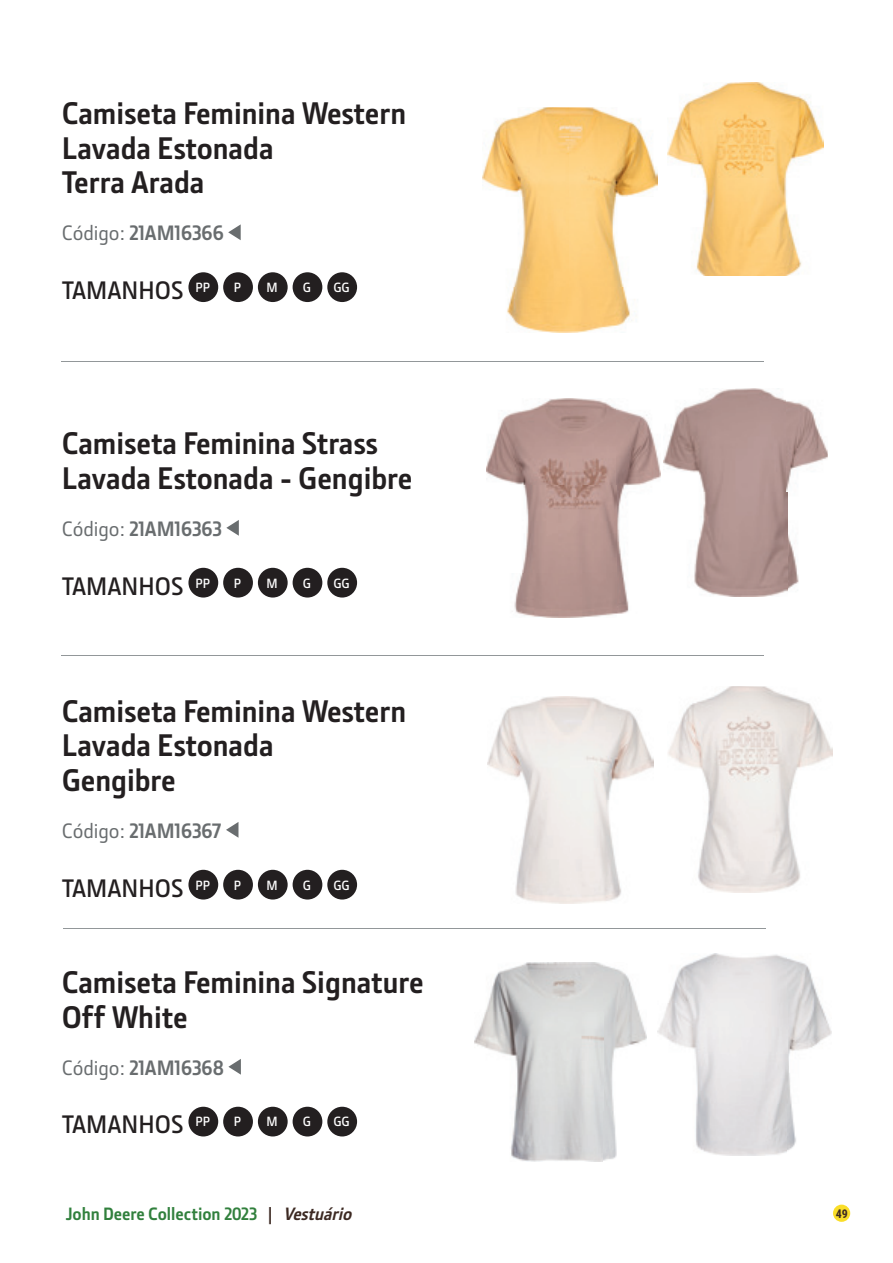
<style>
.page{position:relative;width:893px;height:1263px;background:#fff}
.page>*{position:absolute;margin:0;border:0;box-sizing:border-box;transform-origin:0 0}
.t1{font:700 31.5px/34.5px "JD Sans Pro";color:#231f20}
.t2{font:600 25.5px "JD Sans Pro";color:#231f20}
.t3{font:700 21px "JD Sans Pro";letter-spacing:-.01em;color:#696d6f}
.t4{font:700 18px "JD Sans Pro";color:#31803d}
.t5{font:600 13.5px "JD Sans Pro";color:#fff}
.t6{font:700 12px "Roboto Condensed";color:#3c2922}
.s1{font-weight:500}
.s2{color:#3c2922}
.s3{font-style:italic;color:#3c2922}
</style>
<div class="page">
<div style="left:833px;top:1204px;width:17px;height:18px;background:#fade29;border-radius:50%"></div>
<hr style="left:63px;top:928px;width:702px;height:1px;background:#929799">
<hr style="left:62px;top:361px;width:702px;height:1px;background:#929799">
<hr style="left:62px;top:655px;width:702px;height:1px;background:#929799">
<svg style="left:226px;top:520px;width:13px;height:16px"></svg>
<div style="left:188px;top:568px;width:30px;height:29px;background:#231f20;border-radius:50%"></div>
<div style="left:223px;top:568px;width:30px;height:29px;background:#231f20;border-radius:50%"></div>
<div style="left:258px;top:568px;width:30px;height:29px;background:#231f20;border-radius:50%"></div>
<div style="left:293px;top:568px;width:29px;height:29px;background:#231f20;border-radius:50%"></div>
<div style="left:327px;top:568px;width:30px;height:29px;background:#231f20;border-radius:50%"></div>
<img style="left:664px;top:388px;width:164px;height:208px">
<img style="left:487px;top:399px;width:173px;height:218px">
<svg style="left:228px;top:224px;width:13px;height:16px"></svg>
<div style="left:188px;top:272px;width:30px;height:30px;background:#231f20;border-radius:50%"></div>
<div style="left:223px;top:272px;width:30px;height:30px;background:#231f20;border-radius:50%"></div>
<div style="left:258px;top:272px;width:30px;height:30px;background:#231f20;border-radius:50%"></div>
<div style="left:293px;top:272px;width:29px;height:30px;background:#231f20;border-radius:50%"></div>
<div style="left:327px;top:272px;width:30px;height:30px;background:#231f20;border-radius:50%"></div>
<img style="left:668px;top:82px;width:156px;height:193px">
<img style="left:482px;top:107px;width:175px;height:226px">
<svg style="left:226px;top:822px;width:12px;height:16px"></svg>
<div style="left:188px;top:870px;width:30px;height:29px;background:#231f20;border-radius:50%"></div>
<div style="left:223px;top:870px;width:30px;height:29px;background:#231f20;border-radius:50%"></div>
<div style="left:258px;top:870px;width:30px;height:29px;background:#231f20;border-radius:50%"></div>
<div style="left:293px;top:870px;width:29px;height:29px;background:#231f20;border-radius:50%"></div>
<div style="left:327px;top:870px;width:30px;height:29px;background:#231f20;border-radius:50%"></div>
<img style="left:668px;top:686px;width:164px;height:206px">
<img style="left:488px;top:697px;width:166px;height:207px">
<svg style="left:228px;top:1059px;width:13px;height:16px"></svg>
<div style="left:188px;top:1107px;width:30px;height:29px;background:#231f20;border-radius:50%"></div>
<div style="left:223px;top:1107px;width:30px;height:29px;background:#231f20;border-radius:50%"></div>
<div style="left:258px;top:1107px;width:30px;height:29px;background:#231f20;border-radius:50%"></div>
<div style="left:293px;top:1107px;width:29px;height:29px;background:#231f20;border-radius:50%"></div>
<div style="left:327px;top:1107px;width:30px;height:29px;background:#231f20;border-radius:50%"></div>
<img style="left:658px;top:953px;width:173px;height:202px">
<img style="left:474px;top:963px;width:172px;height:198px">
<p class="t1" style="left:62px;top:96px;width:346px">Camiseta Feminina Western<br>Lavada Estonada<br>Terra Arada</p>
<p class="t3" style="left:62px;top:219px;width:164px"><span class="s1">Código:</span> 21AM16366</p>
<p class="t2" style="left:62px;top:274px;width:150px">TAMANHOS <sup>PP</sup></p>
<p class="t5" style="left:234px;top:279px;width:9px">P</p>
<p class="t5" style="left:267px;top:279px;width:13px">M</p>
<p class="t5" style="left:303px;top:279px;width:10px">G</p>
<p class="t5" style="left:333px;top:279px;width:18px">GG</p>
<p class="t1" style="left:62px;top:425px;width:352px">Camiseta Feminina Strass<br>Lavada Estonada - Gengibre</p>
<p class="t3" style="left:62px;top:515px;width:162px"><span class="s1">Código:</span> 21AM16363</p>
<p class="t2" style="left:62px;top:569px;width:150px">TAMANHOS <sup>PP</sup></p>
<p class="t5" style="left:234px;top:574px;width:9px">P</p>
<p class="t5" style="left:267px;top:574px;width:13px">M</p>
<p class="t5" style="left:303px;top:574px;width:10px">G</p>
<p class="t5" style="left:333px;top:574px;width:18px">GG</p>
<p class="t1" style="left:62px;top:693px;width:346px">Camiseta Feminina Western<br>Lavada Estonada<br>Gengibre</p>
<p class="t3" style="left:62px;top:817px;width:162px"><span class="s1">Código:</span> 21AM16367</p>
<p class="t2" style="left:62px;top:871px;width:150px">TAMANHOS <sup>PP</sup></p>
<p class="t5" style="left:234px;top:876px;width:9px">P</p>
<p class="t5" style="left:267px;top:876px;width:13px">M</p>
<p class="t5" style="left:303px;top:876px;width:10px">G</p>
<p class="t5" style="left:333px;top:876px;width:18px">GG</p>
<p class="t1" style="left:62px;top:964px;width:363px">Camiseta Feminina Signature<br>Off White</p>
<p class="t3" style="left:62px;top:1054px;width:164px"><span class="s1">Código:</span> 21AM16368</p>
<p class="t2" style="left:62px;top:1108px;width:150px">TAMANHOS <sup>PP</sup></p>
<p class="t5" style="left:234px;top:1113px;width:9px">P</p>
<p class="t5" style="left:267px;top:1113px;width:13px">M</p>
<p class="t5" style="left:303px;top:1113px;width:10px">G</p>
<p class="t5" style="left:333px;top:1113px;width:18px">GG</p>
<p class="t4" style="left:66px;top:1202px;width:292px">John Deere Collection 2023 <span class="s2">|</span> <span class="s3">Vestuário</span></p>
<p class="t6" style="left:836px;top:1205px;width:14px">49</p>
</div>
